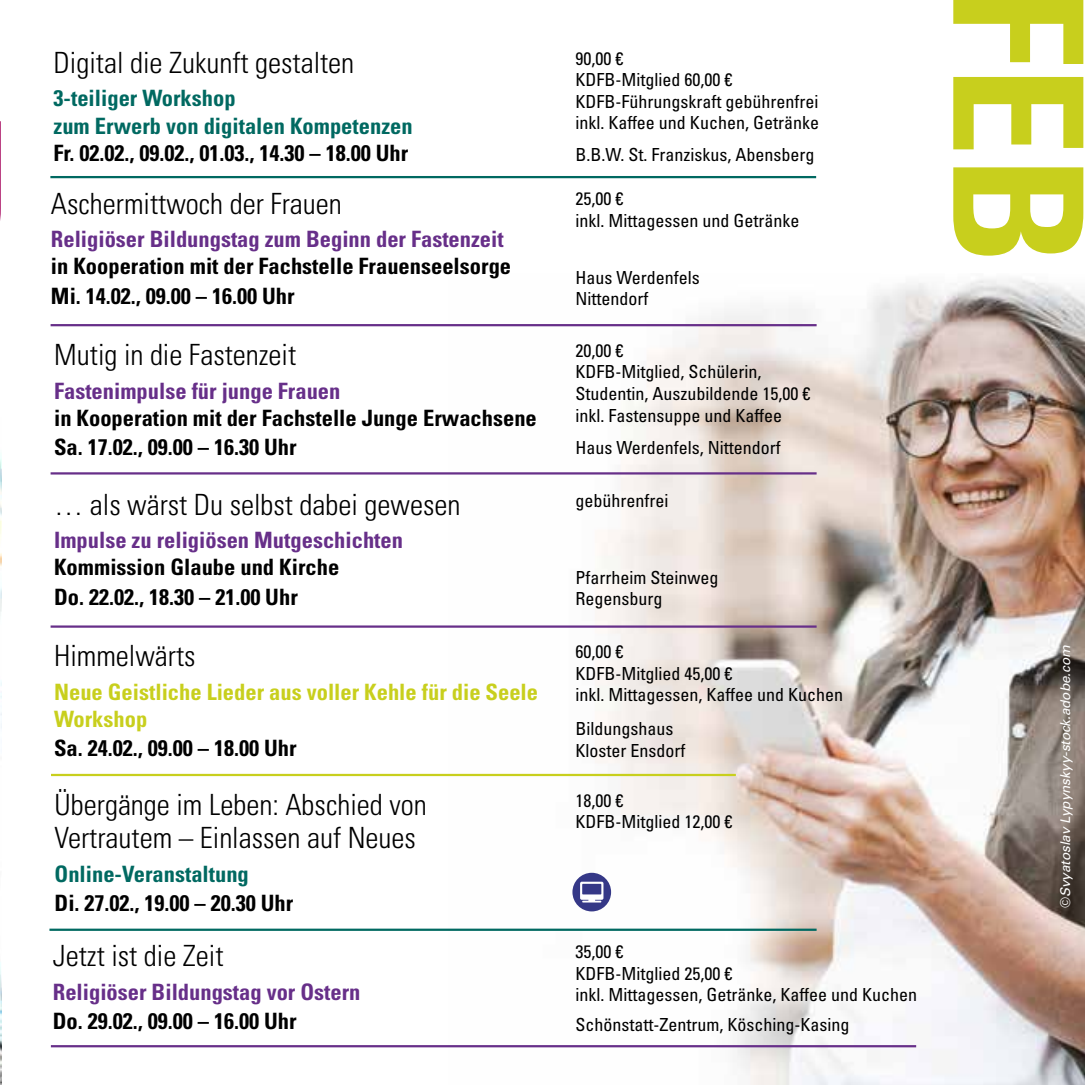
<style>
.page{position:relative;width:1085px;height:1085px;background:#fff}
.page>*{position:absolute;margin:0;border:0;box-sizing:border-box;transform-origin:0 0}
.t1{font:300 condensed 29.25px/33.8px "Univers LT Pro";color:#000}
.t2{font:700 condensed 22.5px/29.2px "Univers LT Pro";color:#000}
.t3{font:700 condensed 22.5px "Univers LT Pro";color:#672f89}
.t4{font:700 condensed 22.5px/27px "Univers LT Pro";color:#006961}
.t5{font:700 condensed 22.5px/27px "Univers LT Pro";color:#c8cf1d}
.t6{font:condensed 18px/21.6px "Univers LT Pro";color:#000}
.t7{font:italic 13.5px "Univers LT Pro 55";letter-spacing:-.005em;color:#fff}
</style>
<div class="page">
<img style="left:0;top:453px;width:1px;height:631px">
<svg style="left:0;top:121px;width:1px;height:100px"></svg>
<img style="left:448px;top:279px;width:635px;height:805px">
<svg style="left:953px;top:0;width:130px;height:255px"></svg>
<hr style="left:50px;top:176px;width:766px;height:2px;background:#006961">
<hr style="left:51px;top:324px;width:765px;height:2px;background:#672f89">
<hr style="left:51px;top:472px;width:765px;height:2px;background:#672f89">
<hr style="left:51px;top:625px;width:765px;height:2px;background:#672f89">
<hr style="left:51px;top:773px;width:684px;height:3px;background:#c8cf1d">
<hr style="left:49px;top:928px;width:767px;height:2px;background:#006961">
<hr style="left:51px;top:1044px;width:865px;height:3px;background:#672f89">
<div style="left:572px;top:872px;width:39px;height:39px;background:#353887;border-radius:50%"></div>
<svg style="left:580px;top:881px;width:23px;height:21px"></svg>
<h1 class="t1" style="left:54px;top:44px;width:302px">Digital die Zukunft gestalten</h1>
<p class="t4" style="left:54px;top:85px;width:360px">3-teiliger Workshop<br>zum Erwerb von digitalen Kompetenzen</p>
<p class="t2" style="left:54px;top:137px;width:356px">Fr. 02.02., 09.02., 01.03., 14.30 – 18.00 Uhr</p>
<h1 class="t1" style="left:51px;top:185px;width:292px">Aschermittwoch der Frauen</h1>
<p class="t3" style="left:51px;top:225px;width:454px">Religiöser Bildungstag zum Beginn der Fastenzeit</p>
<p class="t2" style="left:51px;top:251px;width:461px">in Kooperation mit der Fachstelle Frauenseelsorge<br>Mi. 14.02., 09.00 – 16.00 Uhr</p>
<h1 class="t1" style="left:54px;top:336px;width:243px">Mutig in die Fastenzeit</h1>
<p class="t3" style="left:54px;top:377px;width:288px">Fastenimpulse für junge Frauen</p>
<p class="t2" style="left:54px;top:402px;width:484px">in Kooperation mit der Fachstelle Junge Erwachsene<br>Sa. 17.02., 09.00 – 16.30 Uhr</p>
<h1 class="t1" style="left:54px;top:486px;width:408px">… als wärst Du selbst dabei gewesen</h1>
<p class="t3" style="left:54px;top:526px;width:350px">Impulse zu religiösen Mutgeschichten</p>
<p class="t2" style="left:54px;top:552px;width:286px">Kommission Glaube und Kirche<br>Do. 22.02., 18.30 – 21.00 Uhr</p>
<h1 class="t1" style="left:54px;top:637px;width:143px">Himmelwärts</h1>
<p class="t5" style="left:54px;top:678px;width:485px">Neue Geistliche Lieder aus voller Kehle für die Seele<br>Workshop</p>
<p class="t2" style="left:54px;top:733px;width:244px">Sa. 24.02., 09.00 – 18.00 Uhr</p>
<h1 class="t1" style="left:55px;top:785px;width:373px">Übergänge im Leben: Abschied von<br>Vertrautem – Einlassen auf Neues</h1>
<p class="t4" style="left:55px;top:860px;width:196px">Online-Veranstaltung</p>
<p class="t2" style="left:55px;top:888px;width:240px">Di. 27.02., 19.00 – 20.30 Uhr</p>
<h1 class="t1" style="left:53px;top:937px;width:172px">Jetzt ist die Zeit</h1>
<p class="t3" style="left:53px;top:978px;width:309px">Religiöser Bildungstag vor Ostern</p>
<p class="t2" style="left:53px;top:1006px;width:245px">Do. 29.02., 09.00 – 16.00 Uhr</p>
<p class="t6" style="left:575px;top:47px;width:245px">90,00 €<br>KDFB-Mitglied 60,00 €<br>KDFB-Führungskraft gebührenfrei inkl. Kaffee und Kuchen, Getränke</p>
<p class="t6" style="left:575px;top:143px;width:241px">B.B.W. St. Franziskus, Abensberg</p>
<p class="t6" style="left:575px;top:188px;width:225px">25,00 €<br>inkl. Mittagessen und Getränke</p>
<p class="t6" style="left:575px;top:266px;width:126px">Haus Werdenfels<br>Nittendorf</p>
<p class="t6" style="left:575px;top:339px;width:236px">20,00 €<br>KDFB-Mitglied, Schülerin,<br>Studentin, Auszubildende 15,00 € inkl. Fastensuppe und Kaffee</p>
<p class="t6" style="left:575px;top:436px;width:207px">Haus Werdenfels, Nittendorf</p>
<p class="t6" style="left:575px;top:489px;width:94px">gebührenfrei</p>
<p class="t6" style="left:575px;top:565px;width:144px">Pfarrheim Steinweg<br>Regensburg</p>
<p class="t6" style="left:575px;top:640px;width:269px">60,00 €<br>KDFB-Mitglied 45,00 €<br>inkl. Mittagessen, Kaffee und Kuchen</p>
<p class="t6" style="left:575px;top:717px;width:111px">Bildungshaus<br>Kloster Ensdorf</p>
<p class="t6" style="left:575px;top:788px;width:158px">18,00 €<br>KDFB-Mitglied 12,00 €</p>
<p class="t6" style="left:575px;top:940px;width:343px">35,00 €<br>KDFB-Mitglied 25,00 €<br>inkl. Mittagessen, Getränke, Kaffee und Kuchen</p>
<p class="t6" style="left:575px;top:1012px;width:275px">Schönstatt-Zentrum, Kösching-Kasing</p>
<p class="t7" style="left:1055px;top:908px;width:264px;rotate:-90deg">©Svyatoslav Lypynskyy-stock.adobe.com</p>
</div>
